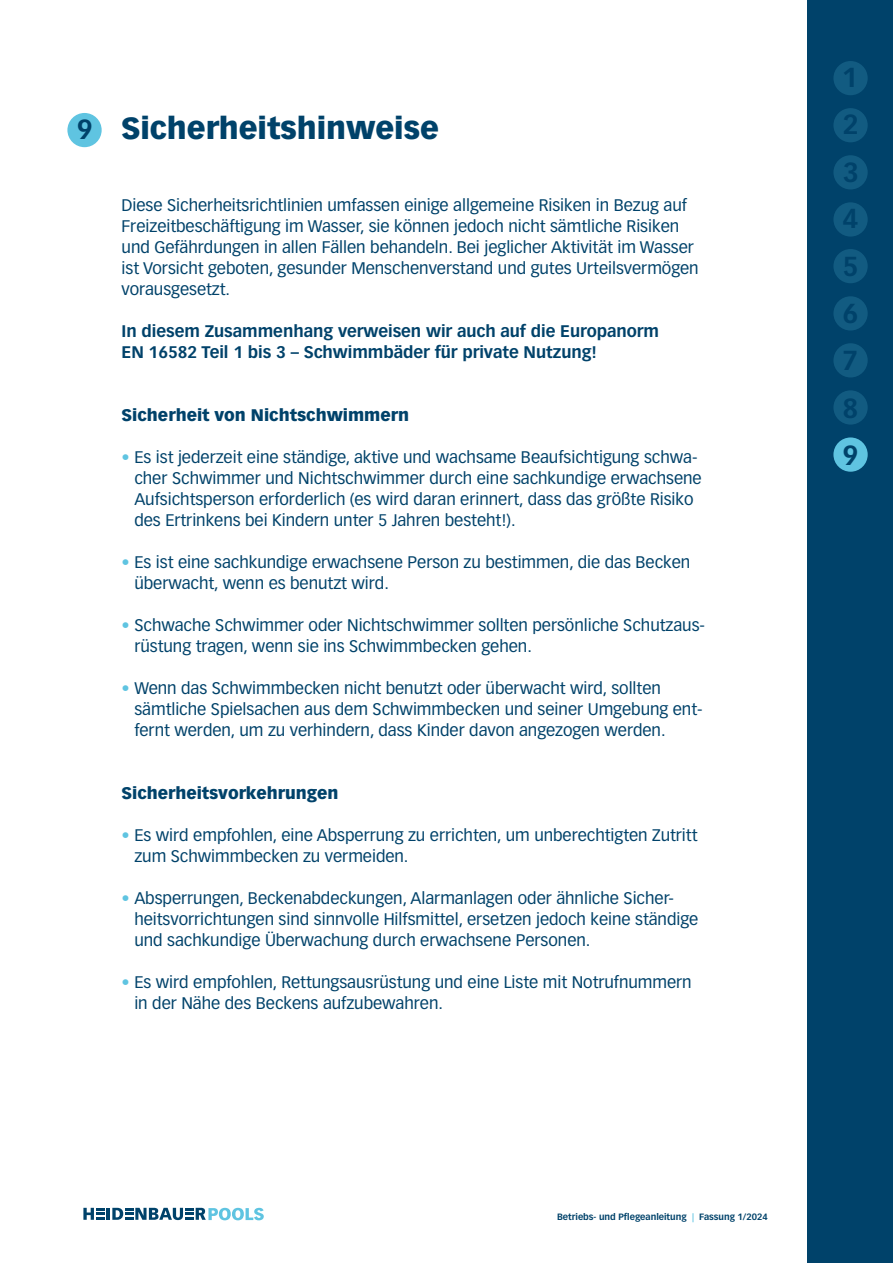
<style>
.page{position:relative;width:893px;height:1263px;background:#fff}
.page>*{position:absolute;margin:0;border:0;box-sizing:border-box;transform-origin:0 0}
.t1{font:900 30px "Vectora LT Std";letter-spacing:-.005em;color:#00426a}
.t2{font:700 27px/47.7px "Vectora LT Std";color:#00426a;text-align:justify}
.t3{font:16.5px/21px "Vectora LT Std";letter-spacing:-.005em;color:#00426a}
.t4{font:700 16.5px/21px "Vectora LT Std";letter-spacing:-.005em;color:#00426a}
.t5{font:900 16.5px "Vectora LT Std";color:#00426a}
.t6{font:700 9px "Vectora LT Std";letter-spacing:-.005em;color:#00426a}
.s1{font-weight:700;font-size:27px}
.s2{font-weight:700;color:#5fc4e1}
.s3{color:#5fc4e1}
</style>
<div class="page">
<svg style="left:83px;top:1208px;width:181px;height:12px"></svg>
<div style="left:808px;top:0;width:85px;height:1263px;background:#00426a"></div>
<div style="left:833px;top:61px;width:35px;height:34px;background:#125b81;border-radius:50%"></div>
<div style="left:833px;top:108px;width:35px;height:34px;background:#125b81;border-radius:50%"></div>
<div style="left:833px;top:155px;width:35px;height:34px;background:#125b81;border-radius:50%"></div>
<div style="left:833px;top:343px;width:35px;height:34px;background:#125b81;border-radius:50%"></div>
<div style="left:833px;top:390px;width:35px;height:35px;background:#125b81;border-radius:50%"></div>
<div style="left:833px;top:437px;width:35px;height:35px;background:#5fc4e1;border-radius:50%"></div>
<div style="left:833px;top:296px;width:35px;height:34px;background:#125b81;border-radius:50%"></div>
<div style="left:833px;top:202px;width:35px;height:35px;background:#125b81;border-radius:50%"></div>
<div style="left:833px;top:249px;width:35px;height:34px;background:#125b81;border-radius:50%"></div>
<div style="left:67px;top:113px;width:35px;height:34px;background:#5fc4e1;border-radius:50%"></div>
<h1 class="t1" style="left:77px;top:110px;width:364px"><span class="s1">9</span> Sicherheitshinweise</h1>
<p class="t3" style="left:122px;top:194px;width:579px">Diese Sicherheitsrichtlinien umfassen einige allgemeine Risiken in Bezug auf Freizeitbeschäftigung im Wasser, sie können jedoch nicht sämtliche Risiken und Gefährdungen in allen Fällen behandeln. Bei jeglicher Aktivität im Wasser ist Vorsicht geboten, gesunder Menschenverstand und gutes Urteilsvermögen vorausgesetzt.</p>
<p class="t4" style="left:122px;top:320px;width:539px">In diesem Zusammenhang verweisen wir auch auf die Europanorm<br>EN 16582 Teil 1 bis 3 – Schwimmbäder für private Nutzung!</p>
<p class="t5" style="left:122px;top:404px;width:289px">Sicherheit von Nichtschwimmern</p>
<p class="t3" style="left:134px;top:446px;width:569px;text-indent:-13px"><span class="s2">•</span> Es ist jederzeit eine ständige, aktive und wachsame Beaufsichtigung schwa&shy;cher Schwimmer und Nichtschwimmer durch eine sachkundige erwachsene Aufsichtsperson erforderlich (es wird daran erinnert, dass das größte Risiko des Ertrinkens bei Kindern unter 5 Jahren besteht!).</p>
<p class="t3" style="left:134px;top:551px;width:557px;text-indent:-13px"><span class="s2">•</span> Es ist eine sachkundige erwachsene Person zu bestimmen, die das Becken überwacht, wenn es benutzt wird.</p>
<p class="t3" style="left:134px;top:614px;width:572px;text-indent:-13px"><span class="s2">•</span> Schwache Schwimmer oder Nichtschwimmer sollten persönliche Schutzaus&shy;rüstung tragen, wenn sie ins Schwimmbecken gehen.</p>
<p class="t3" style="left:134px;top:677px;width:570px;text-indent:-13px"><span class="s2">•</span> Wenn das Schwimmbecken nicht benutzt oder überwacht wird, sollten sämtliche Spielsachen aus dem Schwimmbecken und seiner Umgebung ent&shy;fernt werden, um zu verhindern, dass Kinder davon angezogen werden.</p>
<p class="t5" style="left:122px;top:782px;width:218px">Sicherheitsvorkehrungen</p>
<p class="t3" style="left:134px;top:824px;width:565px;text-indent:-13px"><span class="s2">•</span> Es wird empfohlen, eine Absperrung zu errichten, um unberechtigten Zutritt zum Schwimmbecken zu vermeiden.</p>
<p class="t3" style="left:134px;top:887px;width:565px;text-indent:-13px"><span class="s2">•</span> Absperrungen, Beckenabdeckungen, Alarmanlagen oder ähnliche Sicher&shy;heitsvorrichtungen sind sinnvolle Hilfsmittel, ersetzen jedoch keine ständige und sachkundige Überwachung durch erwachsene Personen.</p>
<p class="t3" style="left:134px;top:971px;width:559px;text-indent:-13px"><span class="s2">•</span> Es wird empfohlen, Rettungsausrüstung und eine Liste mit Notrufnummern in der Nähe des Beckens aufzubewahren.</p>
<h2 class="t2" style="left:842px;top:54px;width:19px">1<br>2<br>3</h2>
<h2 class="t2" style="left:843px;top:195px;width:17px">4<br>5</h2>
<h2 class="t2" style="left:843px;top:290px;width:17px">6</h2>
<h2 class="t2" style="left:843px;top:337px;width:17px;line-height:47.1px">7<br>8<br>9</h2>
<p class="t6" style="left:557px;top:1211px;width:212px">Betriebs- und Pflegeanleitung <span class="s3">|</span> Fassung 1/2024</p>
</div>
